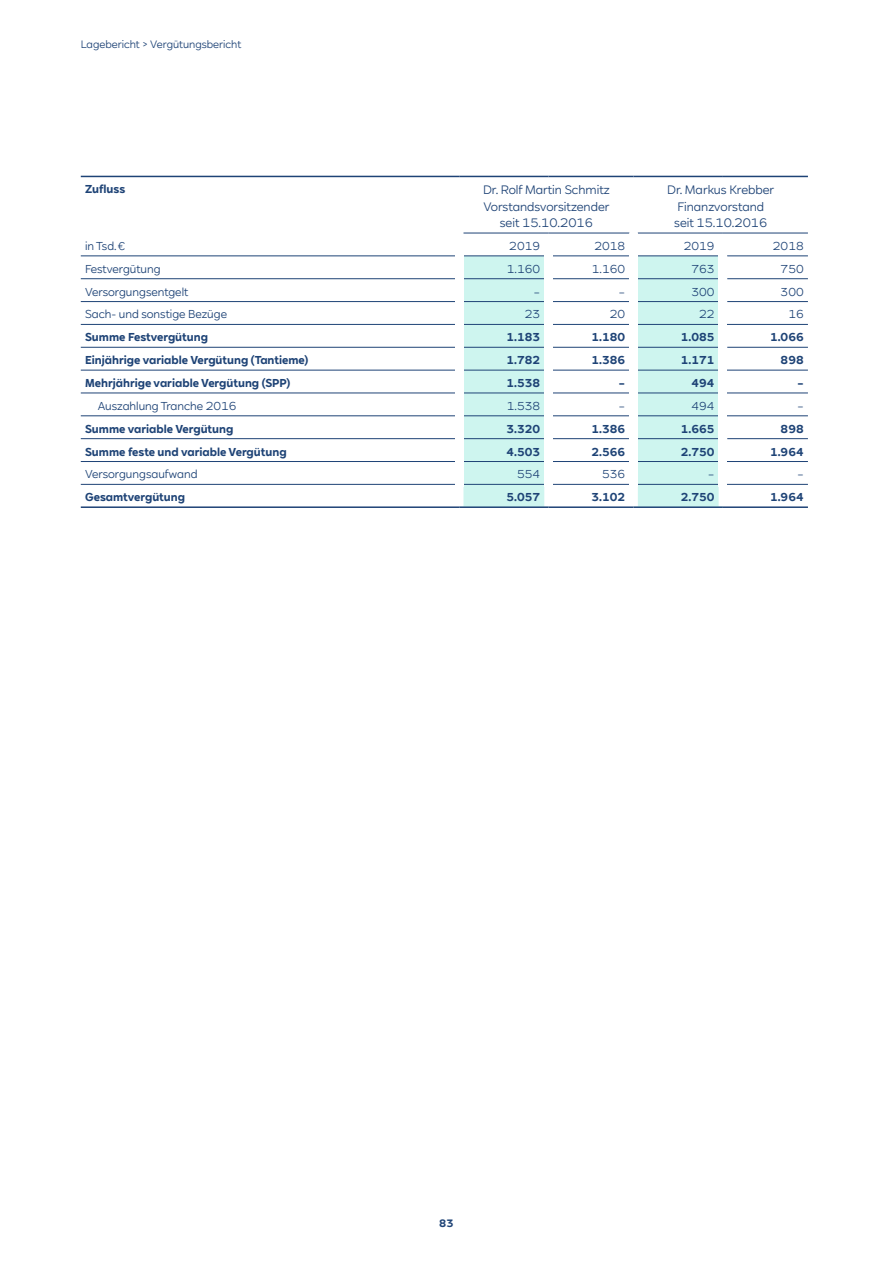
<style>
.page{position:relative;width:893px;height:1263px;background:#fff}
.page>*{position:absolute;margin:0;border:0;box-sizing:border-box;transform-origin:0 0}
.t1{font:12px/16.5px "RWE Sans";color:#1e4376;text-align:center}
.t2{font:700 11.25px "RWE Sans";color:#1e4376}
.t3{font:11.25px "RWE Sans";color:#1e4376}
.t4{font:10.5px "RWE Sans";color:#1e4376}
.t5{font:700 10.5px "RWE Sans";color:#1e4376}
</style>
<div class="page">
<svg style="left:463px;top:256px;width:256px;height:250px;fill:#cef5ef"></svg>
<div style="left:544px;top:485px;width:9px;height:21px;background:#fff"></div>
<div style="left:629px;top:485px;width:9px;height:21px;background:#fff"></div>
<hr style="left:81px;top:255px;width:374px;height:1px;background:#1e4376">
<hr style="left:463px;top:255px;width:81px;height:1px;background:#1e4376">
<hr style="left:553px;top:255px;width:76px;height:1px;background:#1e4376">
<hr style="left:638px;top:255px;width:81px;height:1px;background:#1e4376">
<hr style="left:727px;top:255px;width:81px;height:1px;background:#1e4376">
<hr style="left:81px;top:278px;width:374px;height:1px;background:#1e4376">
<hr style="left:463px;top:278px;width:81px;height:1px;background:#1e4376">
<hr style="left:553px;top:278px;width:76px;height:1px;background:#1e4376">
<hr style="left:638px;top:278px;width:81px;height:1px;background:#1e4376">
<hr style="left:727px;top:278px;width:81px;height:1px;background:#1e4376">
<hr style="left:81px;top:301px;width:374px;height:1px;background:#1e4376">
<hr style="left:463px;top:301px;width:81px;height:1px;background:#1e4376">
<hr style="left:553px;top:301px;width:76px;height:1px;background:#1e4376">
<hr style="left:638px;top:301px;width:81px;height:1px;background:#1e4376">
<hr style="left:727px;top:301px;width:81px;height:1px;background:#1e4376">
<hr style="left:81px;top:370px;width:374px;height:1px;background:#1e4376">
<hr style="left:81px;top:324px;width:374px;height:1px;background:#1e4376">
<hr style="left:81px;top:347px;width:374px;height:1px;background:#1e4376">
<hr style="left:463px;top:347px;width:81px;height:1px;background:#1e4376">
<hr style="left:553px;top:347px;width:76px;height:1px;background:#1e4376">
<hr style="left:638px;top:347px;width:81px;height:1px;background:#1e4376">
<hr style="left:727px;top:347px;width:81px;height:1px;background:#1e4376">
<hr style="left:81px;top:176px;width:378px;height:1px;background:#1e4376">
<hr style="left:463px;top:438px;width:81px;height:1px;background:#1e4376">
<hr style="left:553px;top:438px;width:76px;height:1px;background:#1e4376">
<hr style="left:638px;top:438px;width:81px;height:1px;background:#1e4376">
<hr style="left:727px;top:438px;width:81px;height:1px;background:#1e4376">
<hr style="left:81px;top:461px;width:374px;height:1px;background:#1e4376">
<hr style="left:81px;top:484px;width:374px;height:1px;background:#1e4376">
<hr style="left:81px;top:506px;width:378px;height:2px;background:#1e4376">
<hr style="left:459px;top:506px;width:90px;height:2px;background:#1e4376">
<hr style="left:549px;top:506px;width:85px;height:2px;background:#1e4376">
<hr style="left:634px;top:506px;width:89px;height:2px;background:#1e4376">
<hr style="left:723px;top:506px;width:85px;height:2px;background:#1e4376">
<hr style="left:459px;top:176px;width:90px;height:1px;background:#1e4376">
<hr style="left:549px;top:176px;width:85px;height:1px;background:#1e4376">
<hr style="left:463px;top:233px;width:86px;height:1px;background:#1e4376">
<hr style="left:549px;top:233px;width:80px;height:1px;background:#1e4376">
<hr style="left:638px;top:233px;width:85px;height:1px;background:#1e4376">
<hr style="left:723px;top:233px;width:85px;height:1px;background:#1e4376">
<hr style="left:634px;top:176px;width:89px;height:1px;background:#1e4376">
<hr style="left:723px;top:176px;width:85px;height:1px;background:#1e4376">
<hr style="left:463px;top:324px;width:86px;height:1px;background:#1e4376">
<hr style="left:549px;top:324px;width:85px;height:1px;background:#1e4376">
<hr style="left:634px;top:324px;width:89px;height:1px;background:#1e4376">
<hr style="left:723px;top:324px;width:85px;height:1px;background:#1e4376">
<hr style="left:463px;top:370px;width:86px;height:1px;background:#1e4376">
<hr style="left:549px;top:370px;width:85px;height:1px;background:#1e4376">
<hr style="left:634px;top:370px;width:89px;height:1px;background:#1e4376">
<hr style="left:723px;top:370px;width:85px;height:1px;background:#1e4376">
<hr style="left:459px;top:392px;width:90px;height:1px;background:#1e4376">
<hr style="left:549px;top:392px;width:85px;height:1px;background:#1e4376">
<hr style="left:634px;top:392px;width:89px;height:1px;background:#1e4376">
<hr style="left:723px;top:392px;width:85px;height:1px;background:#1e4376">
<hr style="left:459px;top:415px;width:90px;height:1px;background:#1e4376">
<hr style="left:549px;top:415px;width:85px;height:1px;background:#1e4376">
<hr style="left:634px;top:415px;width:89px;height:1px;background:#1e4376">
<hr style="left:723px;top:415px;width:85px;height:1px;background:#1e4376">
<hr style="left:463px;top:461px;width:86px;height:1px;background:#1e4376">
<hr style="left:549px;top:461px;width:85px;height:1px;background:#1e4376">
<hr style="left:634px;top:461px;width:89px;height:1px;background:#1e4376">
<hr style="left:723px;top:461px;width:85px;height:1px;background:#1e4376">
<hr style="left:463px;top:484px;width:86px;height:1px;background:#1e4376">
<hr style="left:549px;top:484px;width:85px;height:1px;background:#1e4376">
<hr style="left:634px;top:484px;width:89px;height:1px;background:#1e4376">
<hr style="left:723px;top:484px;width:85px;height:1px;background:#1e4376">
<hr style="left:81px;top:392px;width:378px;height:1px;background:#1e4376">
<hr style="left:81px;top:415px;width:378px;height:1px;background:#1e4376">
<hr style="left:81px;top:438px;width:374px;height:1px;background:#1e4376">
<div style="left:455px;top:249px;width:8px;height:237px;background:#fff"></div>
<div style="left:544px;top:249px;width:9px;height:237px;background:#fff"></div>
<div style="left:629px;top:249px;width:9px;height:237px;background:#fff"></div>
<div style="left:719px;top:249px;width:8px;height:237px;background:#fff"></div>
<p class="t4" style="left:81px;top:37px;width:162px">Lagebericht &gt; Vergütungsbericht</p>
<p class="t2" style="left:85px;top:182px;width:42px">Zufluss</p>
<p class="t1" style="left:483px;top:182px;width:128px">Dr. Rolf Martin Schmitz<br>Vorstandsvorsitzender seit 15.10.2016</p>
<p class="t1" style="left:667px;top:182px;width:108px">Dr. Markus Krebber<br>Finanzvorstand seit 15.10.2016</p>
<p class="t3" style="left:85px;top:239px;width:42px">in Tsd. €</p>
<p class="t3" style="left:509px;top:239px;width:32px">2019</p>
<p class="t3" style="left:594px;top:239px;width:32px">2018</p>
<p class="t3" style="left:684px;top:239px;width:32px">2019</p>
<p class="t3" style="left:773px;top:239px;width:32px">2018</p>
<p class="t3" style="left:85px;top:262px;width:77px">Festvergütung</p>
<p class="t3" style="left:507px;top:262px;width:35px">1.160</p>
<p class="t3" style="left:592px;top:262px;width:35px">1.160</p>
<p class="t3" style="left:691px;top:262px;width:25px">763</p>
<p class="t3" style="left:781px;top:262px;width:25px">750</p>
<p class="t3" style="left:85px;top:285px;width:105px">Versorgungsentgelt</p>
<p class="t3" style="left:534px;top:285px;width:8px">–</p>
<p class="t3" style="left:619px;top:285px;width:8px">–</p>
<p class="t3" style="left:691px;top:285px;width:25px">300</p>
<p class="t3" style="left:781px;top:285px;width:25px">300</p>
<p class="t3" style="left:85px;top:307px;width:144px">Sach- und sonstige Bezüge</p>
<p class="t3" style="left:525px;top:307px;width:17px">23</p>
<p class="t3" style="left:610px;top:307px;width:17px">20</p>
<p class="t3" style="left:699px;top:307px;width:17px">22</p>
<p class="t3" style="left:788px;top:307px;width:17px">16</p>
<p class="t2" style="left:85px;top:330px;width:124px">Summe Festvergütung</p>
<p class="t2" style="left:506px;top:330px;width:35px">1.183</p>
<p class="t2" style="left:591px;top:330px;width:35px">1.180</p>
<p class="t2" style="left:681px;top:330px;width:35px">1.085</p>
<p class="t2" style="left:770px;top:330px;width:35px">1.066</p>
<p class="t2" style="left:85px;top:353px;width:225px">Einjährige variable Vergütung (Tantieme)</p>
<p class="t2" style="left:506px;top:353px;width:35px">1.782</p>
<p class="t2" style="left:591px;top:353px;width:35px">1.386</p>
<p class="t2" style="left:681px;top:353px;width:35px">1.171</p>
<p class="t2" style="left:781px;top:353px;width:25px">898</p>
<p class="t2" style="left:85px;top:376px;width:207px">Mehrjährige variable Vergütung (SPP)</p>
<p class="t2" style="left:506px;top:376px;width:35px">1.538</p>
<p class="t2" style="left:619px;top:376px;width:8px">–</p>
<p class="t2" style="left:691px;top:376px;width:25px">494</p>
<p class="t2" style="left:798px;top:376px;width:8px">–</p>
<p class="t3" style="left:98px;top:399px;width:140px">Auszahlung Tranche 2016</p>
<p class="t3" style="left:507px;top:399px;width:35px">1.538</p>
<p class="t3" style="left:619px;top:399px;width:8px">–</p>
<p class="t3" style="left:691px;top:399px;width:25px">494</p>
<p class="t3" style="left:797px;top:399px;width:8px">–</p>
<p class="t2" style="left:85px;top:422px;width:150px">Summe variable Vergütung</p>
<p class="t2" style="left:506px;top:422px;width:35px">3.320</p>
<p class="t2" style="left:591px;top:422px;width:35px">1.386</p>
<p class="t2" style="left:681px;top:422px;width:35px">1.665</p>
<p class="t2" style="left:781px;top:422px;width:25px">898</p>
<p class="t2" style="left:85px;top:444px;width:203px">Summe feste und variable Vergütung</p>
<p class="t2" style="left:506px;top:444px;width:35px">4.503</p>
<p class="t2" style="left:591px;top:444px;width:35px">2.566</p>
<p class="t2" style="left:681px;top:444px;width:35px">2.750</p>
<p class="t2" style="left:770px;top:444px;width:35px">1.964</p>
<p class="t3" style="left:85px;top:467px;width:114px">Versorgungsaufwand</p>
<p class="t3" style="left:517px;top:467px;width:25px">554</p>
<p class="t3" style="left:602px;top:467px;width:25px">536</p>
<p class="t3" style="left:708px;top:467px;width:8px">–</p>
<p class="t3" style="left:797px;top:467px;width:8px">–</p>
<p class="t2" style="left:85px;top:490px;width:102px">Gesamtvergütung</p>
<p class="t2" style="left:506px;top:490px;width:35px">5.057</p>
<p class="t2" style="left:591px;top:490px;width:35px">3.102</p>
<p class="t2" style="left:681px;top:490px;width:35px">2.750</p>
<p class="t2" style="left:770px;top:490px;width:35px">1.964</p>
<p class="t5" style="left:439px;top:1216px;width:16px">83</p>
</div>
